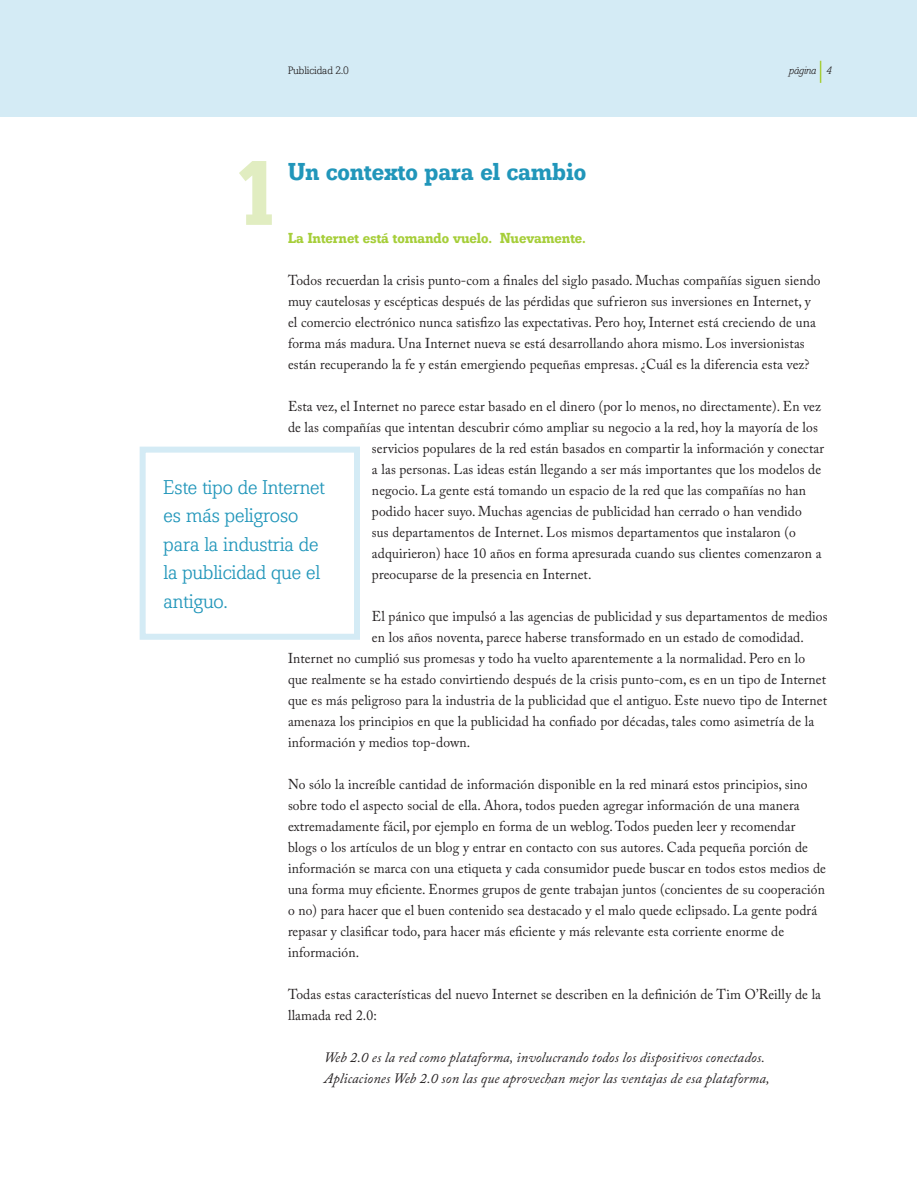
<style>
.page{position:relative;width:918px;height:1188px;background:#fff}
.page>*{position:absolute;margin:0;border:0;box-sizing:border-box;transform-origin:0 0}
.t1{font:500 90px "OS14";color:#e1edc1;scale:.95 1}
.t2{font:500 24px "OS14";letter-spacing:.01em;color:#2196ba;scale:.95 1}
.t3{font:300 19.5px/28.5px "OS14";letter-spacing:.01em;color:#2196ba}
.t4{font:14.25px/21px "Adobe Caslon Pro";letter-spacing:.01em;color:#231f20;scale:.95 1}
.t5{font:italic 14.25px/21px "Adobe Caslon Pro";letter-spacing:.01em;color:#231f20}
.t6{font:500 14.25px "OS14";letter-spacing:.01em;color:#a6ce39;scale:.95 1}
.t7{font:300 10.5px "OS14";letter-spacing:.01em;color:#231f20}
.t8{font:italic 300 10.5px "OS14";letter-spacing:.01em;color:#231f20;scale:.95 1}
</style>
<div class="page">
<div style="left:1px;top:1px;width:916px;height:116px;background:#d4ebf5"></div>
<svg style="left:820px;top:61px;width:1px;height:22px"></svg>
<div style="left:140px;top:447px;width:220px;height:193px;border:6px solid #d4ebf5"></div>
<p class="t7" style="left:288px;top:64px;width:62px">Publicidad 2.0</p>
<p class="t8" style="left:789px;top:64px;width:46px">página 4</p>
<h1 class="t1" style="left:232px;top:137px;width:55px">1</h1>
<h2 class="t2" style="left:288px;top:157px;width:315px">Un contexto para el cambio</h2>
<p class="t6" style="left:288px;top:229px;width:315px">La Internet está tomando vuelo. Nuevamente.</p>
<p class="t4" style="left:288px;top:270px;width:562px">Todos recuerdan la crisis punto-com a finales del siglo pasado. Muchas compañías siguen siendo muy cautelosas y escépticas después de las pérdidas que sufrieron sus inversiones en Internet, y el comercio electrónico nunca satisfizo las expectativas. Pero hoy, Internet está creciendo de una forma más madura. Una Internet nueva se está desarrollando ahora mismo. Los inversionistas están recuperando la fe y están emergiendo pequeñas empresas. ¿Cuál es la diferencia esta vez?</p>
<p class="t4" style="left:288px;top:396px;width:563px">Esta vez, el Internet no parece estar basado en el dinero (por lo menos, no directamente). En vez</p>
<p class="t4" style="left:288px;top:417px;width:559px">de las compañías que intentan descubrir cómo ampliar su negocio a la red, hoy la mayoría de los</p>
<p class="t4" style="left:372px;top:438px;width:477px">servicios populares de la red están basados en compartir la información y conectar</p>
<p class="t4" style="left:372px;top:459px;width:474px">a las personas. Las ideas están llegando a ser más importantes que los modelos de</p>
<p class="t4" style="left:372px;top:480px;width:458px">negocio. La gente está tomando un espacio de la red que las compañías no han</p>
<p class="t4" style="left:372px;top:501px;width:454px">podido hacer suyo. Muchas agencias de publicidad han cerrado o han vendido</p>
<p class="t4" style="left:372px;top:522px;width:448px">sus departamentos de Internet. Los mismos departamentos que instalaron (o</p>
<p class="t4" style="left:372px;top:543px;width:475px">adquirieron) hace 10 años en forma apresurada cuando sus clientes comenzaron a</p>
<p class="t4" style="left:372px;top:564px;width:233px">preocuparse de la presencia en Internet.</p>
<p class="t4" style="left:372px;top:606px;width:481px">El pánico que impulsó a las agencias de publicidad y sus departamentos de medios</p>
<p class="t4" style="left:372px;top:627px;width:456px">en los años noventa, parece haberse transformado en un estado de comodidad.</p>
<p class="t4" style="left:288px;top:648px;width:546px">Internet no cumplió sus promesas y todo ha vuelto aparentemente a la normalidad. Pero en lo</p>
<p class="t4" style="left:288px;top:669px;width:568px">que realmente se ha estado convirtiendo después de la crisis punto-com, es en un tipo de Internet</p>
<p class="t4" style="left:288px;top:690px;width:569px">que es más peligroso para la industria de la publicidad que el antiguo. Este nuevo tipo de Internet</p>
<p class="t4" style="left:288px;top:711px;width:555px">amenaza los principios en que la publicidad ha confiado por décadas, tales como asimetría de la</p>
<p class="t4" style="left:288px;top:732px;width:193px">información y medios top-down.</p>
<p class="t4" style="left:288px;top:774px;width:568px">No sólo la increíble cantidad de información disponible en la red minará estos principios, sino sobre todo el aspecto social de ella. Ahora, todos pueden agregar información de una manera extremadamente fácil, por ejemplo en forma de un weblog. Todos pueden leer y recomendar blogs o los artículos de un blog y entrar en contacto con sus autores. Cada pequeña porción de información se marca con una etiqueta y cada consumidor puede buscar en todos estos medios de una forma muy eficiente. Enormes grupos de gente trabajan juntos (concientes de su cooperación o no) para hacer que el buen contenido sea destacado y el malo quede eclipsado. La gente podrá repasar y clasificar todo, para hacer más eficiente y más relevante esta corriente enorme de información.</p>
<p class="t4" style="left:288px;top:984px;width:563px">Todas estas características del nuevo Internet se describen en la definición de Tim O’Reilly de la llamada red 2.0:</p>
<p class="t5" style="left:324px;top:1047px;width:447px">Web 2.0 es la red como plataforma, involucrando todos los dispositivos conectados.<br>Aplicaciones Web 2.0 son las que aprovechan mejor las ventajas de esa plataforma,</p>
<h3 class="t3" style="left:164px;top:473px;width:163px">Este tipo de Internet es más peligroso para la industria de la publicidad que el antiguo.</h3>
</div>
